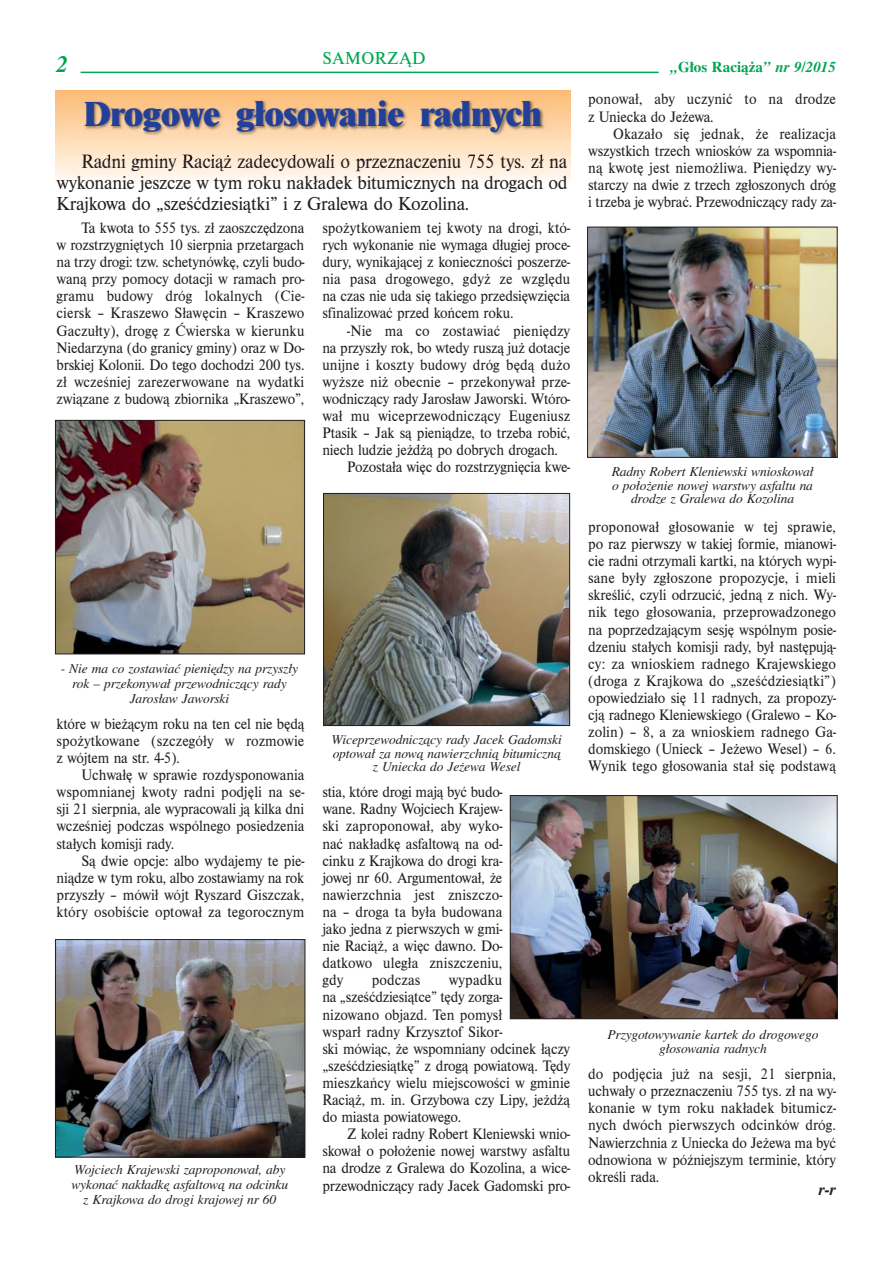
<style>
.page{position:relative;width:893px;height:1263px;background:#fff}
.page>*{position:absolute;margin:0;border:0;box-sizing:border-box;transform-origin:0 0}
.t1{font:700 expanded 36px "Nimbus Rom DCE";letter-spacing:-.02em;color:#223f9a}
.t2{font:italic 700 21px "Ptimes";color:#00a650}
.t3{font:19.5px/21px "Nimbus Rom DCE";letter-spacing:-.015em;color:#231f20;text-align:justify}
.t4{font:18px "Nimbus Rom DCE";letter-spacing:.025em;color:#00a650}
.t5{font:16.5px "Nimbus Rom No 9 LCE Med Ita";color:#231f20}
.t6{font:15.75px/17.1px "Nimbus Rom DCE";letter-spacing:-.015em;color:#231f20;text-align:justify;scale:.95 1}
.t7{font:15.75px "Nimbus Rom DCE";letter-spacing:.005em;color:#231f20;scale:.95 1}
.t8{font:italic 13.5px/13.5px "Nimbus Rom No 9 LCE";letter-spacing:-.01em;color:#231f20;text-align:center}
.t9{font:700 13.5px "Ptimes";color:#00a650}
.s1{font-style:italic}
</style>
<div class="page">
<svg style="left:55px;top:91px;width:515px;height:90px"></svg>
<hr style="left:81px;top:72px;width:578px;height:1px;background:#00a650">
<img style="left:55px;top:92px;width:516px;height:67px">
<img style="left:82px;top:154px;width:62px;height:5px">
<img style="left:589px;top:229px;width:246px;height:227px">
<div style="left:587px;top:227px;width:250px;height:231px;border:1px solid #231f20"></div>
<img style="left:325px;top:495px;width:243px;height:229px">
<div style="left:323px;top:493px;width:247px;height:233px;border:1px solid #231f20"></div>
<img style="left:512px;top:797px;width:323px;height:220px">
<div style="left:510px;top:795px;width:327px;height:224px;border:1px solid #231f20"></div>
<img style="left:57px;top:422px;width:246px;height:230px">
<div style="left:55px;top:420px;width:250px;height:234px;border:1px solid #231f20"></div>
<img style="left:57px;top:941px;width:246px;height:214px">
<div style="left:55px;top:939px;width:250px;height:218px;border:1px solid #231f20"></div>
<p class="t4" style="left:323px;top:52px;width:104px">SAMORZĄD</p>
<h2 class="t2" style="left:57px;top:56px;width:13px">2</h2>
<p class="t9" style="left:670px;top:62px;width:167px"><span class="s1">„</span>G∏os Racià˝a<span class="s1">” nr 9/2015</span></p>
<h1 class="t1" style="left:83px;top:99px;width:460px">Drogowe głosowanie radnych</h1>
<p class="t3" style="left:57px;top:152px;width:512px;text-indent:25px">Radni gminy Raciąż zadecydowali o przeznaczeniu 755 tys. zł na wykonanie jeszcze w tym roku nakładek bitumicznych na drogach od Krajkowa do „sześćdziesiątki” i z Gralewa do Kozolina.</p>
<p class="t6" style="left:57px;top:220px;width:262px;text-indent:25px">Ta kwo ta to 555 tys. zł za osz czę dzo na w roz strzy gnię tych 10 sierp nia prze tar gach na trzy dro gi: tzw. sche ty nów kę, czy li bu do - wa ną przy po mo cy do ta cji w ra mach pro - gra mu bu do wy dróg lo kal nych (Cie - ciersk – Kra sze wo Sła wę cin – Kra sze wo Ga czuł ty), dro gę z Ćwier ska w kie run ku Nie da rzy na (do gra ni cy gmi ny) oraz w Do - brskiej Ko lo nii. Do te go do cho dzi 200 tys. zł wcze śniej za re zer wo wa ne na wy dat ki zwią za ne z bu do wą zbior ni ka „Kra sze wo”,</p>
<p class="t6" style="left:322px;top:220px;width:262px">spo żyt ko wa niem tej kwo ty na dro gi, któ - rych wy ko na nie nie wy ma ga dłu giej pro ce - du ry, wy ni ka ją cej z ko niecz no ści po sze rze - nia pa sa dro go we go, gdyż ze wzglę du na czas nie uda się ta kie go przed się wzię cia sfi na li zo wać przed koń cem ro ku.</p>
<p class="t7" style="left:347px;top:325px;width:236px">-Nie ma co zo sta wiać pie nię dzy</p>
<p class="t6" style="left:322px;top:340px;width:262px">na przy szły rok, bo wte dy ru szą już do ta cje</p>
<p class="t7" style="left:322px;top:359px;width:262px">unij ne i kosz ty bu do wy dróg bę dą du żo</p>
<p class="t7" style="left:322px;top:376px;width:262px">wyż sze niż obec nie – prze ko ny wał prze -</p>
<p class="t6" style="left:322px;top:391px;width:262px">wod ni czą cy ra dy Ja ro sław Ja wor ski. Wtó ro -</p>
<p class="t7" style="left:322px;top:410px;width:262px">wał mu wi ce prze wod ni czą cy Eu ge niusz</p>
<p class="t6" style="left:322px;top:425px;width:262px">Pta sik – Jak są pie nią dze, to trze ba ro bić,</p>
<p class="t6" style="left:322px;top:443px;width:250px">niech lu dzie jeż dżą po do brych dro gach.</p>
<p class="t6" style="left:347px;top:460px;width:236px">Po zo sta ła więc do roz strzy gnię cia kwe -</p>
<p class="t8" style="left:61px;top:662px;width:239px;line-height:15px">- Nie ma co zo sta wiać pie nię dzy na przy szły rok – prze ko ny wał prze wod ni czą cy ra dy<br>Ja ro sław Ja wor ski</p>
<p class="t6" style="left:57px;top:716px;width:262px">któ re w bie żą cym ro ku na ten cel nie bę dą spo żyt ko wa ne (szcze gó ły w roz mo wie z wój tem na str. 4-5).</p>
<p class="t6" style="left:57px;top:767px;width:262px;text-indent:25px">Uchwa łę w spra wie roz dy spo no wa nia wspo mnia nej kwo ty rad ni pod ję li na se - sji 21 sierp nia, ale wy pra co wa li ją kil ka dni wcze śniej pod czas wspól ne go po sie dze nia sta łych ko mi sji ra dy.</p>
<p class="t6" style="left:57px;top:853px;width:262px;text-indent:25px">Są dwie opcje: al bo wy da je my te pie - nią dze w tym ro ku, al bo zo sta wia my na rok przy szły – mó wił wójt Ry szard Gisz czak, któ ry oso bi ście opto wał za te go rocz nym</p>
<p class="t8" style="left:71px;top:1164px;width:218px;line-height:15px">Woj ciech Kra jew ski za pro po no wał, aby wy ko nać na kład kę as fal to wą na od cin ku z Kraj ko wa do dro gi kra jo wej nr 60</p>
<p class="t8" style="left:332px;top:734px;width:232px">Wi ce prze wod ni czą cy ra dy Ja cek Ga dom ski opto wał za no wą na wierzch nią bi tu micz ną z Uniec ka do Je że wa We sel</p>
<p class="t6" style="left:322px;top:785px;width:191px">stia, któ re dro gi ma ją być bu do - wa ne. Rad ny Woj ciech Kra jew - ski za pro po no wał, aby wy ko - nać na kład kę as fal to wą na od - cin ku z Kraj ko wa do dro gi kra - jo wej nr 60. Ar gu men to wał, że na wierzch nia jest znisz czo - na – dro ga ta by ła bu do wa na ja ko jed na z pierw szych w gmi - nie Ra ciąż, a więc daw no. Do - dat ko wo ule gła znisz cze niu, gdy</p>
<p class="t6" style="left:322px;top:973px;width:262px;text-align:left;text-indent:126px">wy pad ku<br>na „sześć dzie siąt ce” tę dy zor ga -<br>ni zo wa no ob jazd. Ten po mysł<br>wsparł rad ny Krzysz tof Si kor -<br>ski mó wiąc, że wspo mnia ny od ci nek łą czy „sześć dzie siąt kę” z dro gą po wia to wą. Tę dy miesz kań cy wie lu miej sco wo ści w gmi nie<br>Ra ciąż, m. in. Grzy bo wa czy Li py, jeż dżą do mia sta po wia to we go.</p>
<p class="t6" style="left:322px;top:1127px;width:262px;text-indent:25px">Z ko lei rad ny Ro bert Kle niew ski wnio - sko wał o po ło że nie no wej war stwy as fal tu na dro dze z Gra le wa do Ko zo li na, a wi ce - prze wod ni czą cy ra dy Ja cek Ga dom ski pro -</p>
<p class="t6" style="left:372px;top:973px;width:53px">pod czas</p>
<p class="t6" style="left:588px;top:92px;width:262px">po no wał, aby uczy nić to na dro dze z Uniec ka do Je że wa.</p>
<p class="t6" style="left:588px;top:126px;width:262px;text-indent:25px">Oka za ło się jed nak, że re ali za cja wszyst kich trzech wnio sków za wspo mnia - ną kwo tę jest nie moż li wa. Pie nię dzy wy - star czy na dwie z trzech zgło szo nych dróg i trze ba je wy brać. Prze wod ni czą cy ra dy za -</p>
<p class="t8" style="left:612px;top:466px;width:203px">Rad ny Ro bert Kle niew ski wnio sko wał o po ło że nie no wej war stwy as fal tu na dro dze z Gra le wa do Ko zo li na</p>
<p class="t6" style="left:588px;top:519px;width:262px">pro po no wał gło so wa nie w tej spra wie, po raz pierw szy w ta kiej for mie, mia no wi - cie rad ni otrzy ma li kart ki, na któ rych wy pi - sa ne by ły zgło szo ne pro po zy cje, i mie li skre ślić, czy li od rzu cić, jed ną z nich. Wy - nik te go gło so wa nia, prze pro wa dzo ne go na po prze dza ją cym se sję wspól nym po sie - dze niu sta łych ko mi sji ra dy, był na stę pu ją - cy: za wnio skiem rad ne go Kra jew skie go (dro ga z Kraj ko wa do „sześć dzie siąt ki”) opo wie dzia ło się 11 rad nych, za pro po zy - cją rad ne go Kle niew skie go (Gra le wo – Ko - zo lin) – 8, a za wnio skiem rad ne go Ga - dom skie go (Unieck – Je że wo We sel) – 6.<br>Wy nik te go gło so wa nia stał się pod sta wą</p>
<p class="t8" style="left:607px;top:1029px;width:212px">Przy go to wy wa nie kar tek do dro go we go gło so wa nia rad nych</p>
<p class="t6" style="left:588px;top:1067px;width:262px">do pod ję cia już na se sji, 21 sierp nia, uchwa ły o prze zna cze niu 755 tys. zł na wy - ko na nie w tym ro ku na kła dek bi tu micz - nych dwóch pierw szych od cin ków dróg.<br>Na wierzch nia z Uniec ka do Je że wa ma być od no wio na w póź niej szym ter mi nie, któ ry okre śli ra da.</p>
<p class="t5" style="left:819px;top:1184px;width:19px">r -r</p>
</div>
